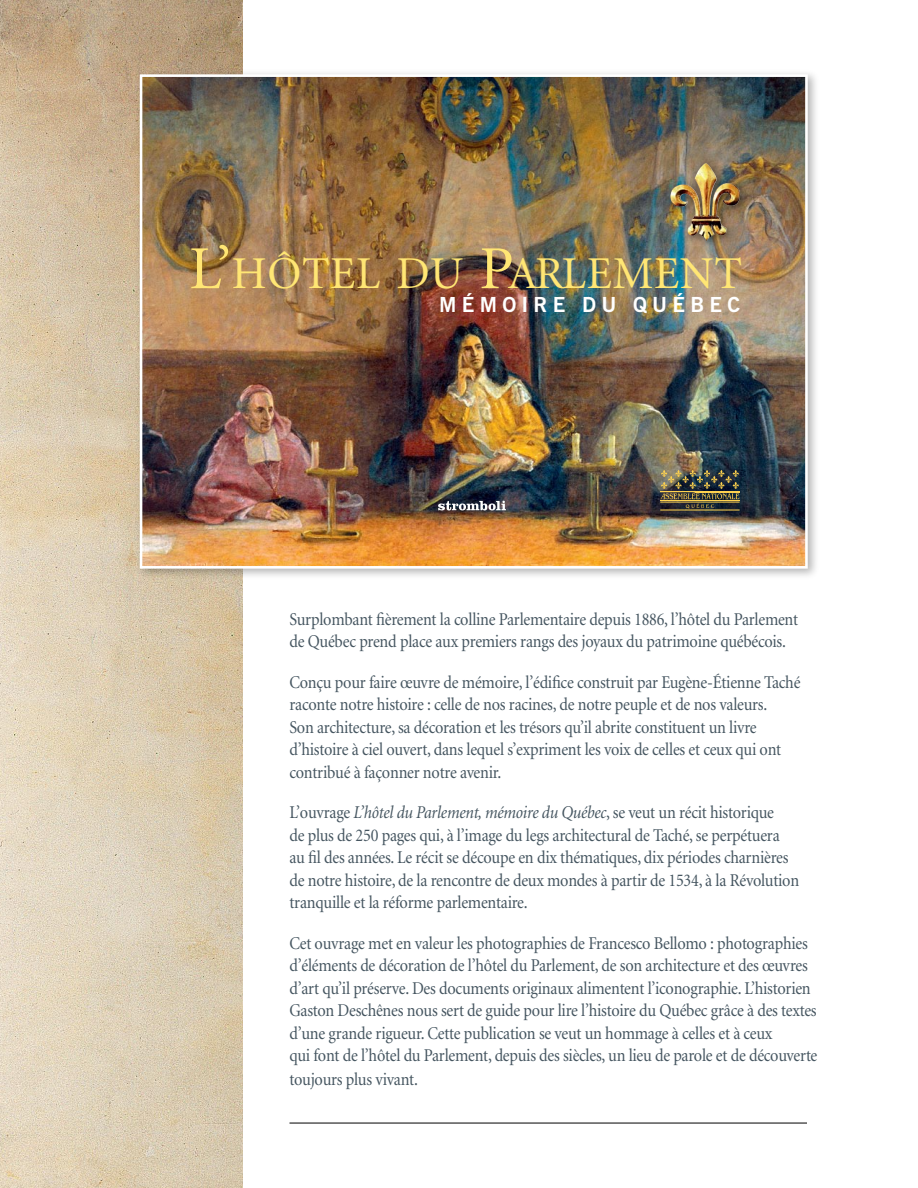
<style>
.page{position:relative;width:918px;height:1188px;background:#fff}
.page>*{position:absolute;margin:0;border:0;box-sizing:border-box;transform-origin:0 0}
.t1{font:45.6px "Minion";letter-spacing:.015em;color:#ffe674}
.t2{font:20.85px "Trade Gothic Bold Two";letter-spacing:.25em;color:#fff}
.t3{font:18px/22.5px "Minion";letter-spacing:-.015em;color:#455560;scale:.9 1}
.s1{font-size:61.2px}
.s2{font-style:italic}
</style>
<div class="page">
<hr style="left:290px;top:1123px;width:517px;height:1px;background:#000">
<img style="left:0;top:0;width:243px;height:1188px">
<div style="left:134px;top:69px;width:687px;height:512px;background:#000;opacity:.3"></div>
<img style="left:144px;top:78px;width:660px;height:487px">
<div style="left:140px;top:74px;width:668px;height:495px;border:3px solid #fff"></div>
<div style="left:663px;top:156px;width:89px;height:95px;background:#000;opacity:.5"></div>
<img style="left:711px;top:218px;width:16px;height:17px">
<svg style="left:438px;top:501px;width:68px;height:9px"></svg>
<svg style="left:660px;top:470px;width:80px;height:38px"></svg>
<hr style="left:660px;top:502px;width:80px;height:1px;background:#ffd24f">
<hr style="left:660px;top:510px;width:80px;height:1px;background:#ffd24f">
<h1 class="t1" style="left:189px;top:251px;width:554px"><span class="s1">L’</span>hôtel du <span class="s1">P</span>arlement</h1>
<p class="t2" style="left:439px;top:292px;width:302px">MÉMOIRE DU QUÉBEC</p>
<p class="t3" style="left:289px;top:608px;width:567px">Surplombant fièrement la colline Parlementaire depuis 1886, l’hôtel du Parlement de Québec prend place aux premiers rangs des joyaux du patrimoine québécois.</p>
<p class="t3" style="left:289px;top:671px;width:569px">Conçu pour faire œuvre de mémoire, l’édifice construit par Eugène-Étienne Taché raconte notre histoire : celle de nos racines, de notre peuple et de nos valeurs.<br>Son architecture, sa décoration et les trésors qu’il abrite constituent un livre d’histoire à ciel ouvert, dans lequel s’expriment les voix de celles et ceux qui ont contribué à façonner notre avenir.</p>
<p class="t3" style="left:289px;top:802px;width:568px">L’ouvrage <span class="s2">L’hôtel du Parlement, mémoire du Québec</span>, se veut un récit historique<br>de plus de 250 pages qui, à l’image du legs architectural de Taché, se perpétuera au fil des années. Le récit se découpe en dix thématiques, dix périodes charnières de notre histoire, de la rencontre de deux mondes à partir de 1534, à la Révolution tranquille et la réforme parlementaire.</p>
<p class="t3" style="left:289px;top:932px;width:588px">Cet ouvrage met en valeur les photographies de Francesco Bellomo : photographies d’éléments de décoration de l’hôtel du Parlement, de son architecture et des œuvres d’art qu’il préserve. Des documents originaux alimentent l’iconographie. L’historien Gaston Deschênes nous sert de guide pour lire l’histoire du Québec grâce à des textes d’une grande rigueur. Cette publication se veut un hommage à celles et à ceux<br>qui font de l’hôtel du Parlement, depuis des siècles, un lieu de parole et de découverte toujours plus vivant.</p>
</div>
